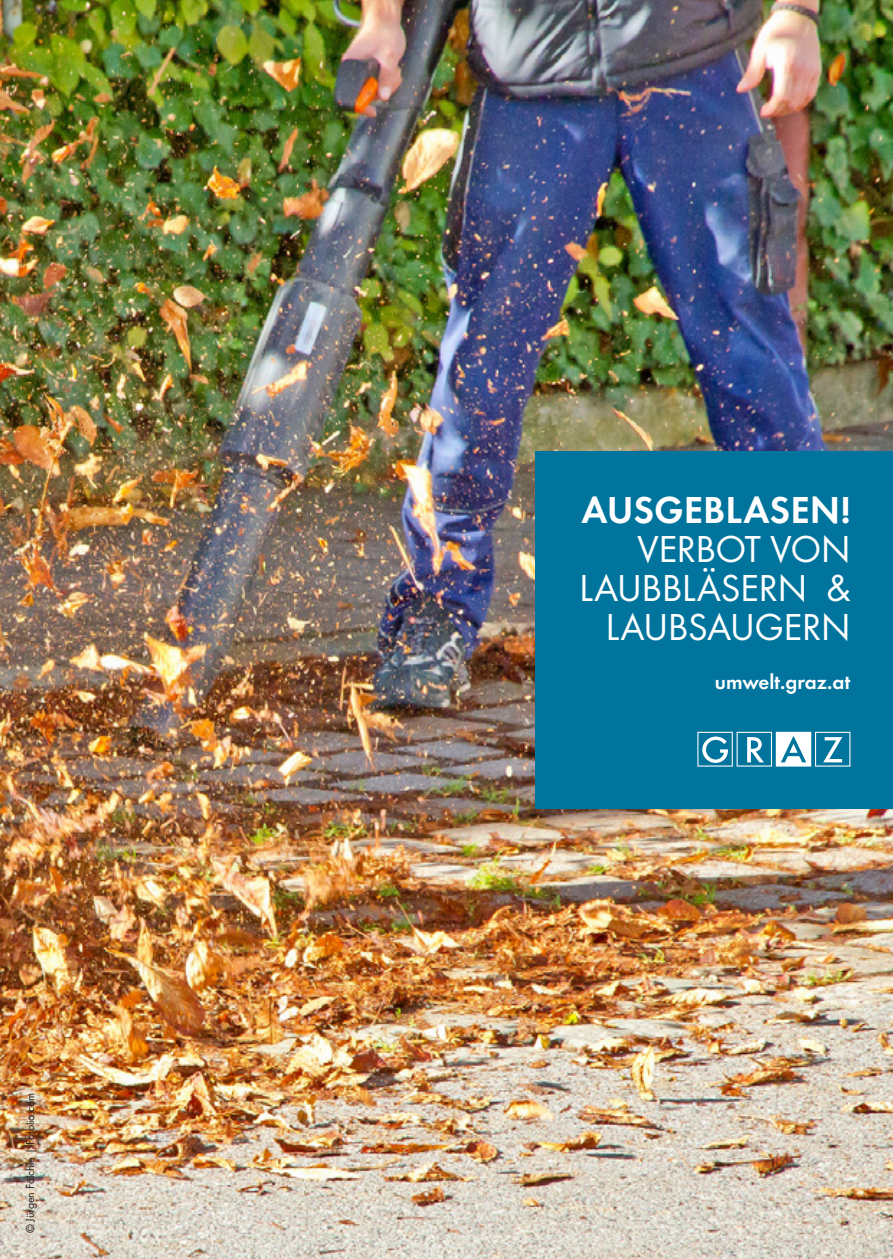
<style>
.page{position:relative;width:893px;height:1259px;background:#fff}
.page>*{position:absolute;margin:0;border:0;box-sizing:border-box;transform-origin:0 0}
.HEAD{font:39px/39px "Futura Boo";color:#fff;text-align:right}
.HEAD-2{font:21px "Futura Dem";color:#fff}
.ZWISCHENTITEL{font:12px "Futura Boo";color:#231f20}
.s1{font-family:"Futura Dem"}
</style>
<div class="page">
<img style="left:0;top:0;width:893px;height:1259px">
<div style="left:536px;top:451px;width:357px;height:357px;background:#00749c"></div>
<svg style="left:697px;top:732px;width:153px;height:34px"></svg>
<p class="ZWISCHENTITEL" style="left:22px;top:1233px;width:142px;rotate:-90deg">© Jürgen Fälchle | Fotolia.com</p>
<p class="HEAD" style="left:579px;top:488px;width:272px"><span class="s1">AUSGEBLASEN!<br></span>VERBOT VON<br>LAUBBLÄSERN &amp;<br>LAUBSAUGERN</p>
<p class="HEAD-2" style="left:715px;top:667px;width:137px">umwelt.graz.at</p>
</div>
